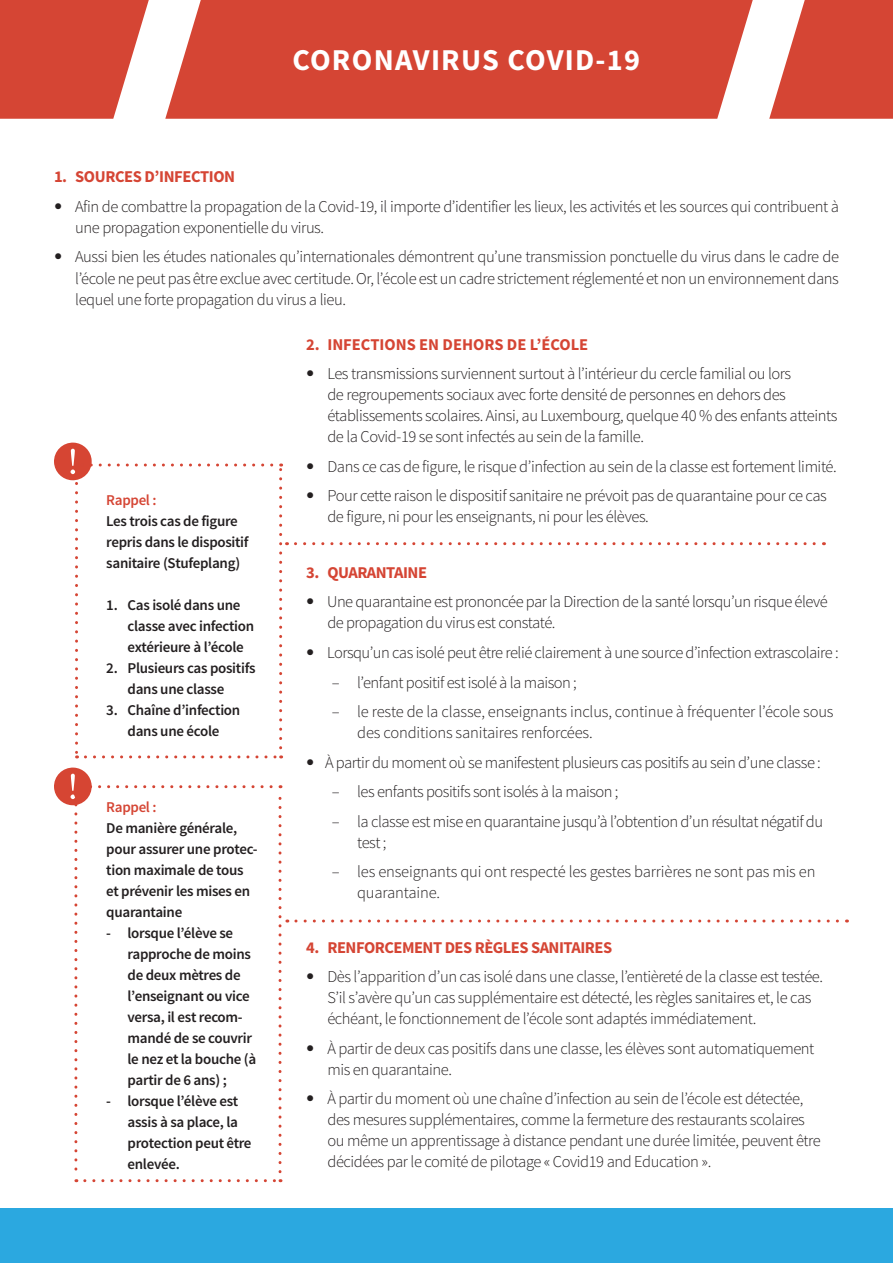
<style>
.page{position:relative;width:893px;height:1263px;background:#fff}
.page>*{position:absolute;margin:0;border:0;box-sizing:border-box;transform-origin:0 0}
.t1{font:700 30.3px "Source Sans Pro";letter-spacing:.04em;color:#fff}
.t2{font:300 16.5px/21px "Source Sans Pro";letter-spacing:-.025em;color:#231f20}
.t3{font:700 16.5px "Source Sans Pro";letter-spacing:-.03em;color:#d54534}
.t4{font:700 16.5px "Source Sans Pro";color:#d54534}
.t5{font:600 15px/21px "Source Sans Pro";letter-spacing:-.02em;color:#231f20}
.t6{font:600 15px "Source Sans Pro";letter-spacing:-.02em;color:#d54534}
.s1{font-family:"Avenir";font-weight:900}
</style>
<div class="page">
<svg style="left:769px;top:0;width:124px;height:119px;background:#db6051"></svg>
<svg style="left:0;top:0;width:149px;height:119px;background:#da5b4c"></svg>
<svg style="left:165px;top:0;width:588px;height:119px;background:#d75040"></svg>
<div style="left:0;top:1209px;width:893px;height:54px;background:#2ba8e0"></div>
<svg style="left:295px;top:542px;width:529px;height:3px"></svg>
<svg style="left:54px;top:442px;width:233px;height:316px"></svg>
<svg style="left:54px;top:767px;width:783px;height:415px"></svg>
<h1 class="t1" style="left:292px;top:40px;width:349px">CORONAVIRUS COVID-19</h1>
<p class="t3" style="left:54px;top:166px;width:183px">1. SOURCES D’INFECTION</p>
<p class="t2" style="left:75px;top:196px;width:765px;text-indent:-21px"><span class="s1">•</span> Afin de combattre la propagation de la Covid-19, il importe d’identifier les lieux, les activités et les sources qui contribuent à une propagation exponentielle du virus.</p>
<p class="t2" style="left:75px;top:247px;width:765px;text-align:justify;text-indent:-21px"><span class="s1">•</span> Aussi bien les études nationales qu’internationales démontrent qu’une transmission ponctuelle du virus dans le cadre de l’école ne peut pas être exclue avec certitude. Or, l’école est un cadre strictement réglementé et non un environnement dans lequel une forte propagation du virus a lieu.</p>
<p class="t4" style="left:306px;top:334px;width:284px">2. INFECTIONS EN DEHORS DE L’ÉCOLE</p>
<p class="t2" style="left:327px;top:363px;width:512px;text-indent:-21px"><span class="s1">•</span> Les transmissions surviennent surtout à l’intérieur du cercle familial ou lors<br>de regroupements sociaux avec forte densité de personnes en dehors des établissements scolaires. Ainsi, au Luxembourg, quelque 40 % des enfants atteints de la Covid-19 se sont infectés au sein de la famille.</p>
<p class="t2" style="left:306px;top:456px;width:532px"><span class="s1">•</span> Dans ce cas de figure, le risque d’infection au sein de la classe est fortement limité.</p>
<p class="t2" style="left:327px;top:485px;width:501px;text-indent:-21px"><span class="s1">•</span> Pour cette raison le dispositif sanitaire ne prévoit pas de quarantaine pour ce cas de figure, ni pour les enseignants, ni pour les élèves.</p>
<p class="t6" style="left:106px;top:490px;width:52px">Rappel :</p>
<p class="t5" style="left:106px;top:510px;width:144px">Les trois cas de figure repris dans le dispositif sanitaire (Stufeplang)</p>
<p class="t5" style="left:128px;top:594px;width:128px;text-indent:-21px">1. Cas isolé dans une classe avec infection extérieure à l’école</p>
<p class="t5" style="left:128px;top:657px;width:129px;text-indent:-21px">2. Plusieurs cas positifs dans une classe</p>
<p class="t5" style="left:106px;top:699px;width:136px;text-align:center">3. Chaîne d’infection dans une école</p>
<p class="t3" style="left:306px;top:562px;width:122px">3. QUARANTAINE</p>
<p class="t2" style="left:327px;top:592px;width:502px;text-indent:-21px"><span class="s1">•</span> Une quarantaine est prononcée par la Direction de la santé lorsqu’un risque élevé de propagation du virus est constaté.</p>
<p class="t2" style="left:306px;top:642px;width:534px"><span class="s1">•</span> Lorsqu’un cas isolé peut être relié clairement à une source d’infection extrascolaire :</p>
<p class="t2" style="left:332px;top:672px;width:247px">– l’enfant positif est isolé à la maison ;</p>
<p class="t2" style="left:357px;top:701px;width:478px;text-indent:-26px">– le reste de la classe, enseignants inclus, continue à fréquenter l’école sous des conditions sanitaires renforcées.</p>
<p class="t2" style="left:306px;top:752px;width:516px"><span class="s1">•</span> À partir du moment où se manifestent plusieurs cas positifs au sein d’une classe :</p>
<p class="t2" style="left:332px;top:781px;width:288px">– les enfants positifs sont isolés à la maison ;</p>
<p class="t2" style="left:357px;top:811px;width:467px;text-indent:-26px">– la classe est mise en quarantaine jusqu’à l’obtention d’un résultat négatif du test ;</p>
<p class="t2" style="left:357px;top:861px;width:460px;text-indent:-26px">– les enseignants qui ont respecté les gestes barrières ne sont pas mis en quarantaine.</p>
<p class="t3" style="left:306px;top:937px;width:308px">4. RENFORCEMENT DES RÈGLES SANITAIRES</p>
<p class="t2" style="left:327px;top:966px;width:497px;text-indent:-21px"><span class="s1">•</span> Dès l’apparition d’un cas isolé dans une classe, l’entièreté de la classe est testée.<br>S’il s’avère qu’un cas supplémentaire est détecté, les règles sanitaires et, le cas échéant, le fonctionnement de l’école sont adaptés immédiatement.</p>
<p class="t2" style="left:327px;top:1038px;width:488px;text-indent:-21px"><span class="s1">•</span> À partir de deux cas positifs dans une classe, les élèves sont automatiquement mis en quarantaine.</p>
<p class="t2" style="left:327px;top:1088px;width:495px;text-indent:-21px"><span class="s1">•</span> À partir du moment où une chaîne d’infection au sein de l’école est détectée, des mesures supplémentaires, comme la fermeture des restaurants scolaires ou même un apprentissage à distance pendant une durée limitée, peuvent être décidées par le comité de pilotage « Covid19 and Education ».</p>
<p class="t6" style="left:106px;top:798px;width:52px">Rappel :</p>
<p class="t5" style="left:106px;top:818px;width:153px">De manière générale, pour assurer une protec&shy;tion maximale de tous et prévenir les mises en quarantaine</p>
<p class="t5" style="left:128px;top:923px;width:130px;text-indent:-21px">- lorsque l’élève se rapproche de moins de deux mètres de l’enseignant ou vice versa, il est recom&shy;mandé de se couvrir le nez et la bouche (à partir de 6 ans) ;</p>
<p class="t5" style="left:128px;top:1091px;width:126px;text-indent:-21px">- lorsque l’élève est assis à sa place, la protection peut être enlevée.</p>
</div>
